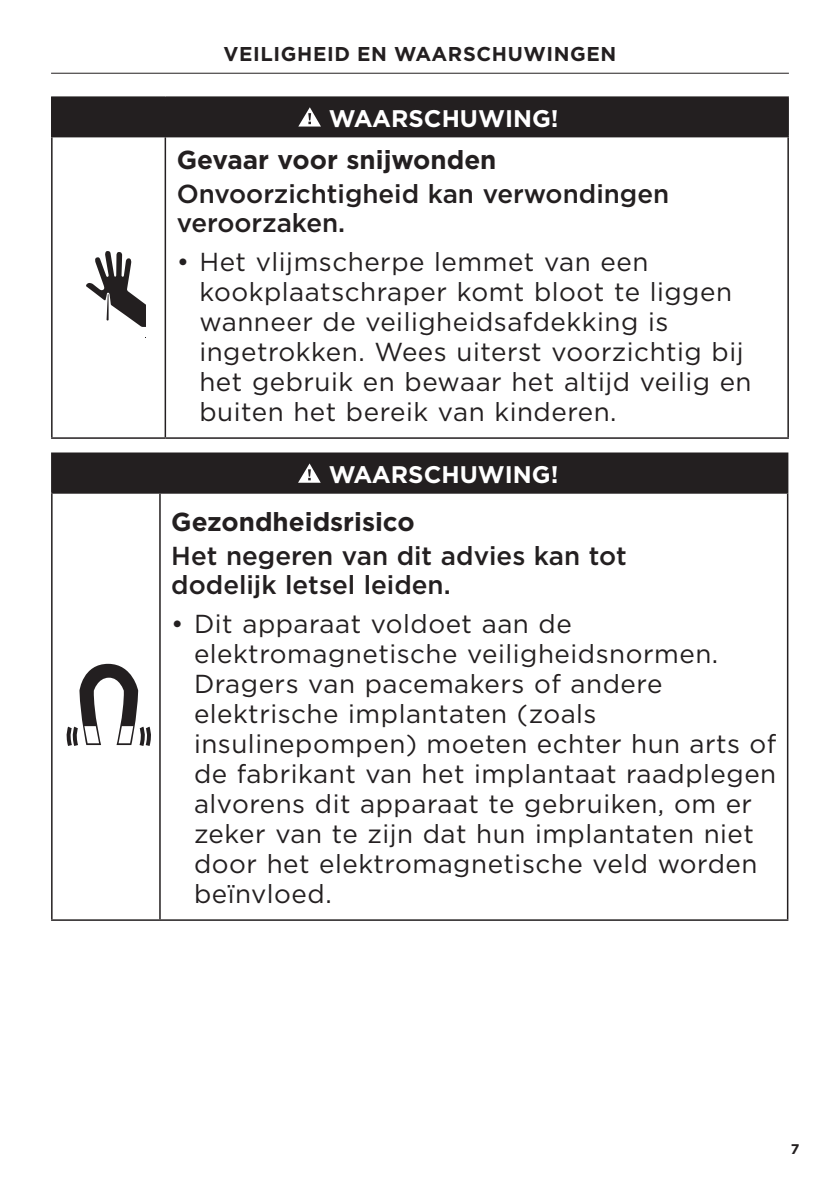
<style>
.page{position:relative;width:840px;height:1191px;background:#fff}
.page>*{position:absolute;margin:0;border:0;box-sizing:border-box;transform-origin:0 0}
.t1{font:26px/30px "Gotham";letter-spacing:.02em;color:#231f20}
.t2{font:500 26px/29px "Gotham";color:#231f20}
.t3{font:700 26px "Gotham";color:#231f20}
.t4{font:700 24px "Gotham";color:#fff}
.t5{font:700 20px "Gotham";letter-spacing:.03em;color:#231f20}
.t6{font:700 14px "Gotham";color:#231f20}
</style>
<div class="page">
<hr style="left:51px;top:73px;width:737px;height:1px;background:#231f20">
<div style="left:52px;top:97px;width:735px;height:40px;background:#231f20"></div>
<hr style="left:787px;top:98px;width:1px;height:38px;background:#231f20">
<hr style="left:51px;top:137px;width:2px;height:300px;background:#231f20">
<hr style="left:164px;top:137px;width:2px;height:300px;background:#231f20">
<hr style="left:787px;top:137px;width:1px;height:300px;background:#231f20">
<hr style="left:51px;top:437px;width:114px;height:2px;background:#231f20">
<hr style="left:165px;top:437px;width:623px;height:2px;background:#231f20">
<hr style="left:51px;top:98px;width:2px;height:38px;background:#231f20">
<hr style="left:51px;top:136px;width:114px;height:1px;background:#231f20">
<hr style="left:165px;top:136px;width:623px;height:1px;background:#231f20">
<hr style="left:51px;top:96px;width:114px;height:2px;background:#231f20">
<hr style="left:165px;top:96px;width:623px;height:2px;background:#231f20">
<svg style="left:298px;top:107px;width:23px;height:20px"></svg>
<svg style="left:86px;top:251px;width:60px;height:76px"></svg>
<div style="left:52px;top:453px;width:735px;height:40px;background:#231f20"></div>
<hr style="left:786px;top:454px;width:2px;height:38px;background:#231f20">
<hr style="left:51px;top:494px;width:2px;height:425px;background:#231f20">
<hr style="left:159px;top:494px;width:2px;height:425px;background:#231f20">
<hr style="left:786px;top:494px;width:2px;height:425px;background:#231f20">
<hr style="left:51px;top:919px;width:109px;height:2px;background:#231f20">
<hr style="left:160px;top:919px;width:628px;height:2px;background:#231f20">
<hr style="left:51px;top:454px;width:2px;height:38px;background:#231f20">
<hr style="left:51px;top:492px;width:109px;height:2px;background:#231f20">
<hr style="left:160px;top:492px;width:628px;height:2px;background:#231f20">
<hr style="left:51px;top:452px;width:109px;height:2px;background:#231f20">
<hr style="left:160px;top:452px;width:628px;height:2px;background:#231f20">
<svg style="left:298px;top:463px;width:22px;height:20px"></svg>
<svg style="left:66px;top:663px;width:85px;height:83px"></svg>
<p class="t5" style="left:223px;top:41px;width:394px">VEILIGHEID EN WAARSCHUWINGEN</p>
<p class="t4" style="left:329px;top:102px;width:231px">WAARSCHUWING!</p>
<p class="t3" style="left:176px;top:142px;width:321px">Gevaar voor snijwonden</p>
<p class="t2" style="left:176px;top:179px;width:494px">Onvoorzichtigheid kan verwondingen veroorzaken.</p>
<p class="t1" style="left:199px;top:246px;width:553px;text-indent:-23px">• Het vlijmscherpe lemmet van een kookplaatschraper komt bloot te liggen wanneer de veiligheidsafdekking is ingetrokken. Wees uiterst voorzichtig bij het gebruik en bewaar het altijd veilig en buiten het bereik van kinderen.</p>
<p class="t4" style="left:328px;top:458px;width:231px">WAARSCHUWING!</p>
<p class="t3" style="left:171px;top:504px;width:245px">Gezondheidsrisico</p>
<p class="t2" style="left:171px;top:541px;width:457px">Het negeren van dit advies kan tot dodelijk letsel leiden.</p>
<p class="t1" style="left:194px;top:608px;width:583px;text-indent:-23px">• Dit apparaat voldoet aan de elektromagnetische veiligheidsnormen.<br>Dragers van pacemakers of andere elektrische implantaten (zoals insulinepompen) moeten echter hun arts of de fabrikant van het implantaat raadplegen alvorens dit apparaat te gebruiken, om er zeker van te zijn dat hun implantaten niet door het elektromagnetische veld worden beïnvloed.</p>
<p class="t6" style="left:790px;top:1139px;width:10px">7</p>
</div>
